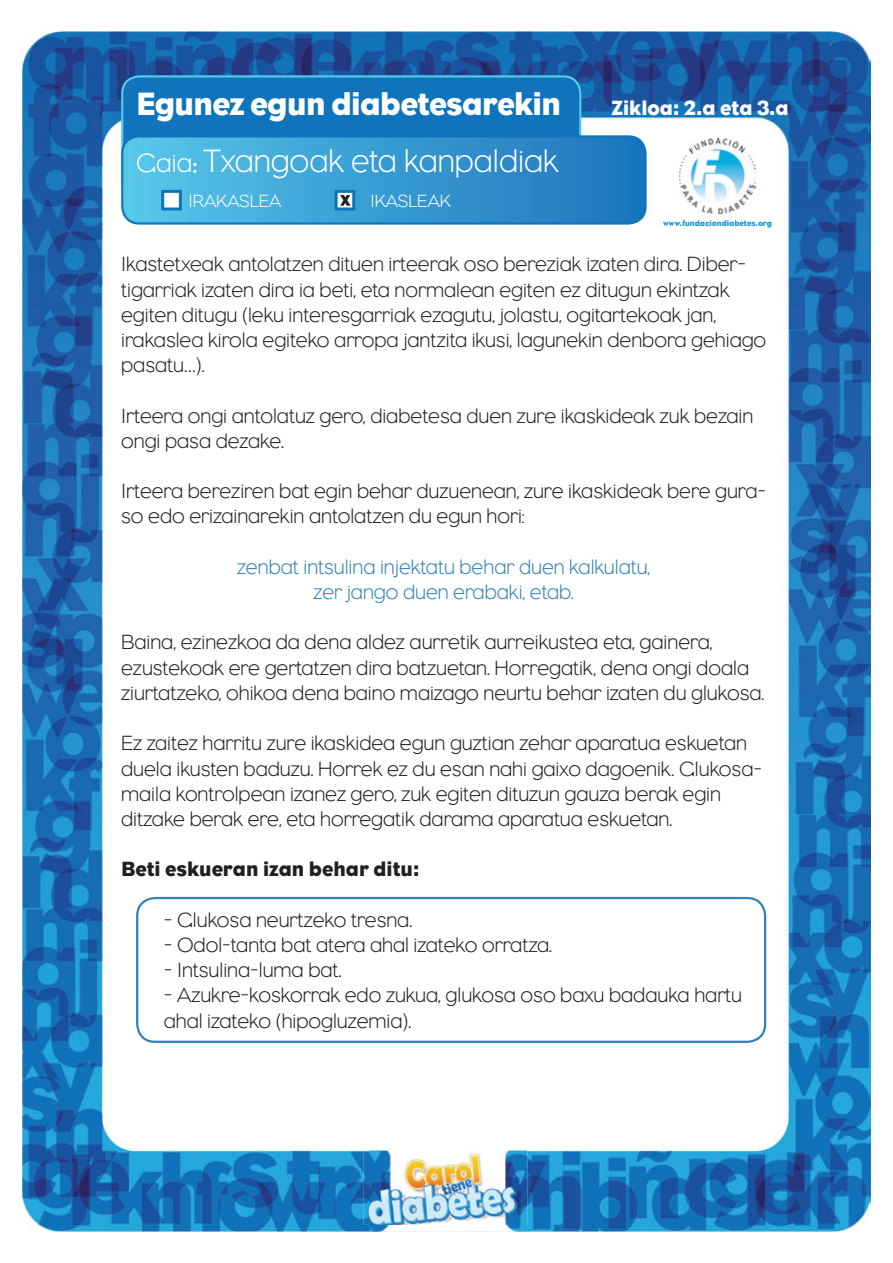
<style>
.page{position:relative;width:893px;height:1263px;background:#fff}
.page>*{position:absolute;margin:0;border:0;box-sizing:border-box;transform-origin:0 0}
.t1{font:33px "Eagle";letter-spacing:-.02em;color:#fff}
.t2{font:300 33px "Eagle";color:#fff}
.t3{font:300 27px "Eagle";color:#fff}
.t4{font:300 21px/25.2px "Eagle";color:#231f20}
.t5{font:300 21px/25.2px "Eagle";color:#3282b7;text-align:center}
.t6{font:21px "Eagle";color:#231f20}
.t7{font:21px "Eagle";color:#fff}
.t8{font:300 18px "Eagle";color:#fff}
.t9{font:8.25px "Eagle";color:#1796d5}
</style>
<div class="page">
<img style="left:22px;top:31px;width:849px;height:1200px">
<div style="left:121px;top:75px;width:460px;height:60px;background:#1074bc"></div>
<svg style="left:121px;top:135px;width:526px;height:90px;background:#389bd1"></svg>
<svg style="left:161px;top:190px;width:21px;height:20px"></svg>
<img style="left:680px;top:139px;width:76px;height:75px">
<img style="left:369px;top:1136px;width:157px;height:96px">
<img style="left:364px;top:1151px;width:164px;height:74px">
<svg style="left:192px;top:162px;width:6px;height:12px"></svg>
<svg style="left:335px;top:190px;width:20px;height:20px"></svg>
<svg style="left:136px;top:897px;width:630px;height:146px"></svg>
<h1 class="t1" style="left:136px;top:85px;width:426px">Egunez egun diabetesarekin</h1>
<p class="t3" style="left:136px;top:148px;width:58px">Gaia</p>
<p class="t8" style="left:189px;top:191px;width:94px">IRAKASLEA</p>
<p class="t8" style="left:370px;top:191px;width:82px">IKASLEAK</p>
<h1 class="t2" style="left:203px;top:142px;width:357px">Txangoak eta kanpaldiak</h1>
<p class="t7" style="left:612px;top:96px;width:179px">Zikloa: 2.a eta 3.a</p>
<p class="t9" style="left:663px;top:218px;width:110px">www.fundaciondiabetes.org</p>
<p class="t4" style="left:121px;top:252px;width:647px">Ikastetxeak antolatzen dituen irteerak oso bereziak izaten dira. Diber&shy;tigarriak izaten dira ia beti, eta normalean egiten ez ditugun ekintzak egiten ditugu (leku interesgarriak ezagutu, jolastu, ogitartekoak jan, irakaslea kirola egiteko arropa jantzita ikusi, lagunekin denbora gehiago pasatu…).</p>
<p class="t4" style="left:121px;top:403px;width:633px">Irteera ongi antolatuz gero, diabetesa duen zure ikaskideak zuk bezain ongi pasa dezake.</p>
<p class="t4" style="left:121px;top:479px;width:646px">Irteera bereziren bat egin behar duzuenean, zure ikaskideak bere gura&shy;so edo erizainarekin antolatzen du egun hori:</p>
<p class="t5" style="left:237px;top:554px;width:415px">zenbat intsulina injektatu behar duen kalkulatu, zer jango duen erabaki, etab.</p>
<p class="t4" style="left:121px;top:630px;width:645px">Baina, ezinezkoa da dena aldez aurretik aurreikustea eta, gainera, ezustekoak ere gertatzen dira batzuetan. Horregatik, dena ongi doala ziurtatzeko, ohikoa dena baino maizago neurtu behar izaten du glukosa.</p>
<p class="t4" style="left:121px;top:731px;width:642px">Ez zaitez harritu zure ikaskidea egun guztian zehar aparatua eskuetan duela ikusten baduzu. Horrek ez du esan nahi gaixo dagoenik. Glukosa&shy;maila kontrolpean izanez gero, zuk egiten dituzun gauza berak egin ditzake berak ere, eta horregatik darama aparatua eskuetan.</p>
<p class="t6" style="left:121px;top:857px;width:300px">Beti eskueran izan behar ditu:</p>
<p class="t4" style="left:164px;top:907px;width:250px">- Glukosa neurtzeko tresna.</p>
<p class="t4" style="left:164px;top:932px;width:390px">- Odol-tanta bat atera ahal izateko orratza.</p>
<p class="t4" style="left:164px;top:957px;width:180px">- Intsulina-luma bat.</p>
<p class="t4" style="left:164px;top:983px;width:580px">- Azukre-koskorrak edo zukua, glukosa oso baxu badauka hartu ahal izateko (hipogluzemia).</p>
</div>
